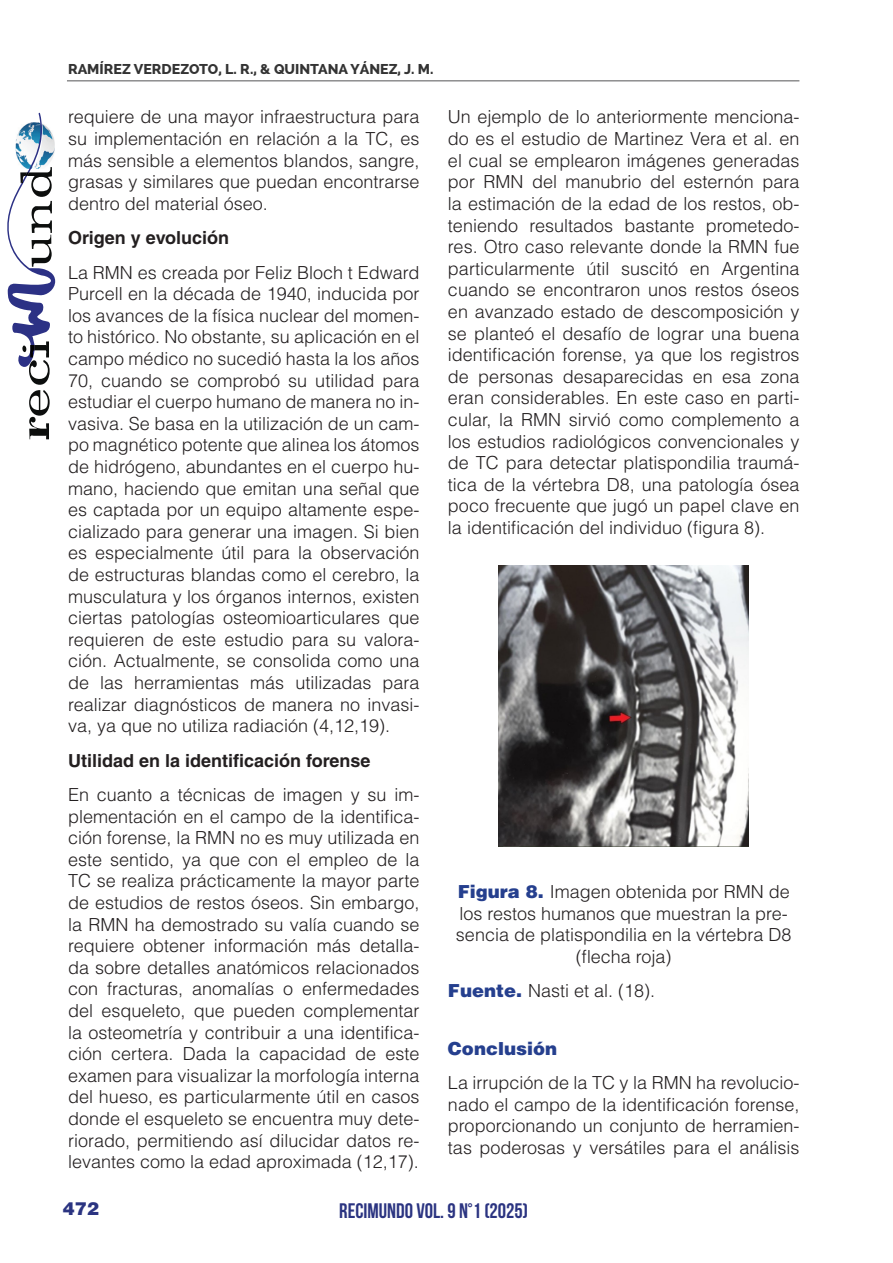
<style>
.page{position:relative;width:893px;height:1263px;background:#fff}
.page>*{position:absolute;margin:0;border:0;box-sizing:border-box;transform-origin:0 0}
.t1{font:700 21px "Bebas Neue";color:#2b3481}
.t2{font:300 18px/21.6px "Helvetica LT Std";color:#231f20;text-align:justify}
.t3{font:700 18px "Helvetica LT Std";color:#231f20}
.t4{font:900 18px "Helvetica LT Std";color:#253f8e}
.t5{font:900 18px "Helvetica LT Std";color:#2b3481}
.t6{font:800 14.25px "Raleway";color:#333}
.s1{font-weight:900;color:#253f8e}
</style>
<div class="page">
<hr style="left:67px;top:80px;width:732px;height:1px;background:#545557">
<svg style="left:7px;top:113px;width:48px;height:326px"></svg>
<img style="left:498px;top:565px;width:251px;height:281px">
<p class="t6" style="left:68px;top:60px;width:367px">RAMÍREZ VERDEZOTO, L. R., &amp; QUINTANA YÁNEZ, J. M.</p>
<p class="t2" style="left:68px;top:106px;width:353px">requiere de una mayor infraestructura para su implementación en relación a la TC, es más sensible a elementos blandos, sangre, grasas y similares que puedan encontrarse dentro del material óseo.</p>
<p class="t3" style="left:68px;top:227px;width:163px">Origen y evolución</p>
<p class="t2" style="left:68px;top:261px;width:353px">La RMN es creada por Feliz Bloch t Edward Purcell en la década de 1940, inducida por los avances de la física nuclear del momen&shy;to histórico. No obstante, su aplicación en el campo médico no sucedió hasta la los años 70, cuando se comprobó su utilidad para estudiar el cuerpo humano de manera no in&shy;vasiva. Se basa en la utilización de un cam&shy;po magnético potente que alinea los átomos de hidrógeno, abundantes en el cuerpo hu&shy;mano, haciendo que emitan una señal que es captada por un equipo altamente espe&shy;cializado para generar una imagen. Si bien es especialmente útil para la observación de estructuras blandas como el cerebro, la musculatura y los órganos internos, existen ciertas patologías osteomioarticulares que requieren de este estudio para su valora&shy;ción. Actualmente, se consolida como una de las herramientas más utilizadas para realizar diagnósticos de manera no invasi&shy;va, ya que no utiliza radiación (4,12,19).</p>
<p class="t3" style="left:68px;top:749px;width:304px">Utilidad en la identificación forense</p>
<p class="t2" style="left:68px;top:784px;width:353px">En cuanto a técnicas de imagen y su im&shy;plementación en el campo de la identifica&shy;ción forense, la RMN no es muy utilizada en este sentido, ya que con el empleo de la TC se realiza prácticamente la mayor parte de estudios de restos óseos. Sin embargo, la RMN ha demostrado su valía cuando se requiere obtener información más detalla&shy;da sobre detalles anatómicos relacionados con fracturas, anomalías o enfermedades del esqueleto, que pueden complementar la osteometría y contribuir a una identifica&shy;ción certera. Dada la capacidad de este examen para visualizar la morfología interna del hueso, es particularmente útil en casos donde el esqueleto se encuentra muy dete&shy;riorado, permitiendo así dilucidar datos re&shy;levantes como la edad aproximada (12,17).</p>
<p class="t2" style="left:448px;top:106px;width:353px">Un ejemplo de lo anteriormente menciona&shy;do es el estudio de Martinez Vera et al. en el cual se emplearon imágenes generadas por RMN del manubrio del esternón para la estimación de la edad de los restos, ob&shy;teniendo resultados bastante prometedo&shy;res. Otro caso relevante donde la RMN fue particularmente útil suscitó en Argentina cuando se encontraron unos restos óseos en avanzado estado de descomposición y se planteó el desafío de lograr una buena identificación forense, ya que los registros de personas desaparecidas en esa zona eran considerables. En este caso en parti&shy;cular, la RMN sirvió como complemento a los estudios radiológicos convencionales y de TC para detectar platispondilia traumá&shy;tica de la vértebra D8, una patología ósea poco frecuente que jugó un papel clave en la identificación del individuo (figura 8).</p>
<p class="t2" style="left:456px;top:881px;width:337px;text-align:center"><span class="s1">Figura 8.</span> Imagen obtenida por RMN de los restos humanos que muestran la pre&shy;sencia de platispondilia en la vértebra D8 (flecha roja)</p>
<p class="t2" style="left:448px;top:980px;width:209px"><span class="s1">Fuente.</span> Nasti et al. (18).</p>
<p class="t4" style="left:448px;top:1036px;width:111px">Conclusión</p>
<p class="t2" style="left:448px;top:1072px;width:353px">La irrupción de la TC y la RMN ha revolucio&shy;nado el campo de la identificación forense, proporcionando un conjunto de herramien&shy;tas poderosas y versátiles para el análisis</p>
<p class="t5" style="left:63px;top:1197px;width:38px">472</p>
<p class="t1" style="left:339px;top:1199px;width:190px">RECIMUNDO VOL. 9 N°1 (2025)</p>
</div>
